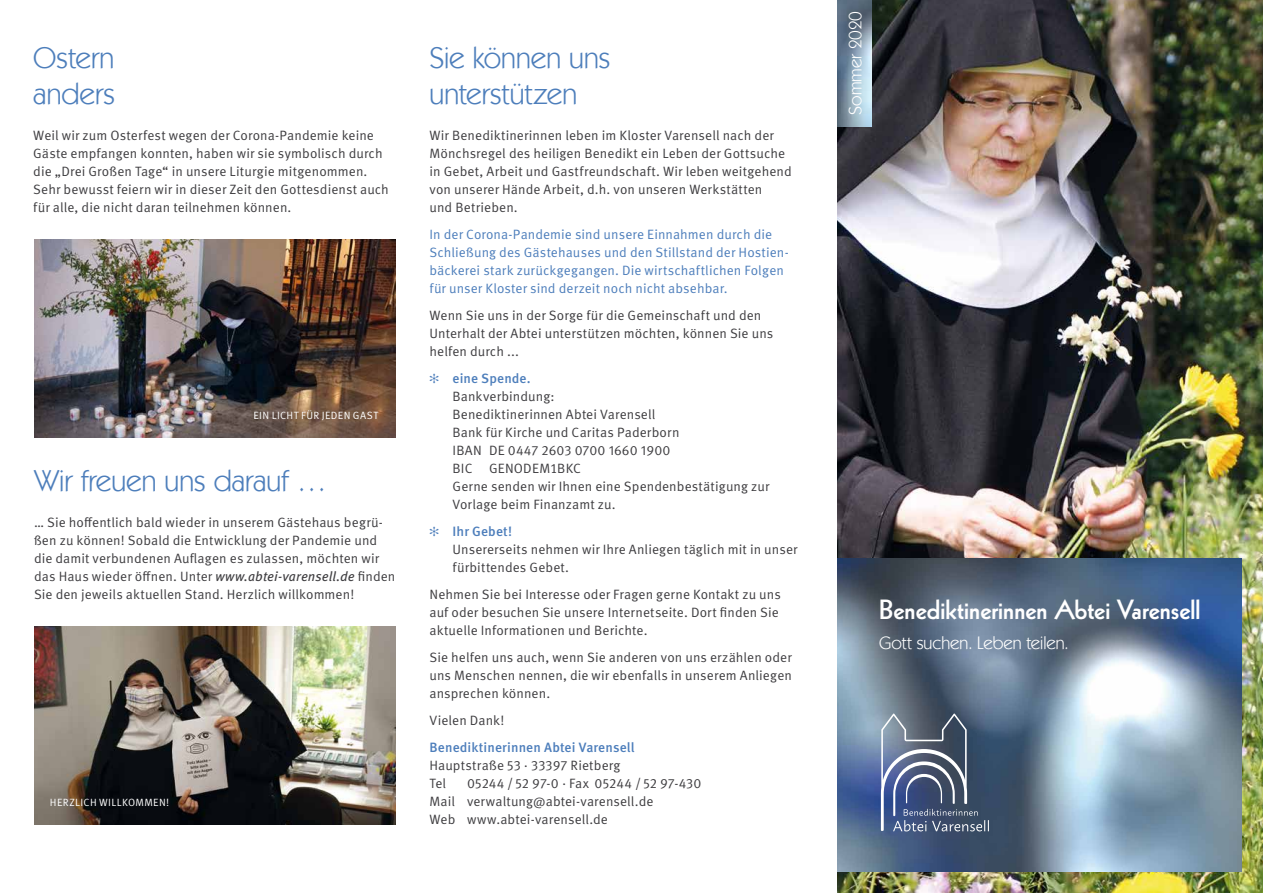
<style>
.page{position:relative;width:1263px;height:893px;background:#fff}
.page>*{position:absolute;margin:0;border:0;box-sizing:border-box;transform-origin:0 0}
.t1{font:30px/36px "Kabel IT Cby BT";letter-spacing:.005em;color:#4d7ebb}
.t2{font:800 27px "Kabel LT Std";letter-spacing:.005em;color:#fff}
.t3{font:18px "Kabel IT Cby BT";color:#fff}
.t4{font:13.5px/18px "Meta Pro";letter-spacing:.005em;color:#3e3d40}
.t5{font:13.5px/18px "Meta Pro";letter-spacing:.005em;color:#4d7ebb}
.t6{font:500 13.5px "Meta Pro";letter-spacing:.01em;color:#4d7ebb}
.t7{font:10.5px "Meta Pro";letter-spacing:.035em;color:#fff}
.s1{font-style:italic}
.s2{color:#4d7ebb}
.s3{font-weight:500;color:#4d7ebb}
</style>
<div class="page">
<img style="left:838px;top:0;width:425px;height:893px">
<img style="left:837px;top:0;width:35px;height:127px">
<img style="left:838px;top:558px;width:404px;height:314px">
<svg style="left:881px;top:713px;width:108px;height:118px;background:#606f88"></svg>
<img style="left:34px;top:239px;width:361px;height:198px">
<img style="left:34px;top:626px;width:361px;height:198px">
<h1 class="t1" style="left:33px;top:39px;width:83px">Ostern anders</h1>
<p class="t4" style="left:33px;top:127px;width:357px">Weil wir zum Osterfest wegen der Corona-Pandemie keine Gäste empfangen konnten, haben wir sie symbolisch durch die „Drei Großen Tage“ in unsere Liturgie mitgenommen.<br>Sehr bewusst feiern wir in dieser Zeit den Gottesdienst auch für alle, die nicht daran teilnehmen können.</p>
<p class="t7" style="left:253px;top:409px;width:126px">EIN LICHT FÜR JEDEN GAST</p>
<h1 class="t1" style="left:34px;top:462px;width:294px">Wir freuen uns darauf …</h1>
<p class="t4" style="left:34px;top:514px;width:363px">… Sie hoffentlich bald wieder in unserem Gästehaus begrü&shy;ßen zu können! Sobald die Entwicklung der Pandemie und die damit verbundenen Auflagen es zulassen, möchten wir das Haus wieder öffnen. Unter <span class="s1">www.abtei-varensell.de</span> finden Sie den jeweils aktuellen Stand. Herzlich willkommen!</p>
<p class="t7" style="left:50px;top:796px;width:121px">HERZLICH WILLKOMMEN!</p>
<h1 class="t1" style="left:429px;top:39px;width:182px">Sie können uns unterstützen</h1>
<p class="t4" style="left:429px;top:127px;width:364px">Wir Benediktinerinnen leben im Kloster Varensell nach der Mönchsregel des heiligen Benedikt ein Leben der Gottsuche in Gebet, Arbeit und Gastfreundschaft. Wir leben weitgehend von unserer Hände Arbeit, d.h. von unseren Werkstätten<br>und Betrieben.</p>
<p class="t5" style="left:429px;top:226px;width:361px">In der Corona-Pandemie sind unsere Einnahmen durch die Schließung des Gästehauses und den Stillstand der Hostien&shy;bäckerei stark zurückgegangen. Die wirtschaftlichen Folgen für unser Kloster sind derzeit noch nicht absehbar.</p>
<p class="t4" style="left:429px;top:307px;width:345px">Wenn Sie uns in der Sorge für die Gemeinschaft und den<br>Unterhalt der Abtei unterstützen möchten, können Sie uns helfen durch ...</p>
<p class="t4" style="left:452px;top:370px;width:318px;text-indent:-23px"><span class="s2">✻</span> <span class="s3">eine Spende.<br></span>Bankverbindung:<br>Benediktinerinnen Abtei Varensell<br>Bank für Kirche und Caritas Paderborn<br>IBAN DE 0447 2603 0700 1660 1900<br>BIC GENODEM1BKC<br>Gerne senden wir Ihnen eine Spendenbestätigung zur<br>Vorlage beim Finanzamt zu.</p>
<p class="t4" style="left:452px;top:523px;width:346px;text-indent:-23px"><span class="s2">✻</span> <span class="s3">Ihr Gebet!<br></span>Unsererseits nehmen wir Ihre Anliegen täglich mit in unser fürbittendes Gebet.</p>
<p class="t4" style="left:429px;top:586px;width:353px">Nehmen Sie bei Interesse oder Fragen gerne Kontakt zu uns auf oder besuchen Sie unsere Internetseite. Dort finden Sie aktuelle Informationen und Berichte.</p>
<p class="t4" style="left:429px;top:649px;width:364px;text-align:justify">Sie helfen uns auch, wenn Sie anderen von uns erzählen oder uns Menschen nennen, die wir ebenfalls in unserem Anliegen ansprechen können.</p>
<p class="t4" style="left:429px;top:712px;width:76px">Vielen Dank!</p>
<p class="t6" style="left:429px;top:739px;width:207px">Benediktinerinnen Abtei Varensell</p>
<p class="t4" style="left:429px;top:757px;width:193px">Hauptstraße 53 ∙ 33397 Rietberg<br>Tel</p>
<p class="t4" style="left:429px;top:775px;width:273px;text-indent:38px">05244 / 52 97-0 ∙ Fax 05244 / 52 97-430<br>Mail verwaltung@abtei-varensell.de<br>Web www.abtei-varensell.de</p>
<h3 class="t3" style="left:844px;top:115px;width:105px;rotate:-90deg">Sommer 2020</h3>
<h2 class="t2" style="left:879px;top:593px;width:323px">Benediktinerinnen Abtei Varensell</h2>
<h3 class="t3" style="left:879px;top:631px;width:191px">Gott suchen. Leben teilen.</h3>
</div>
